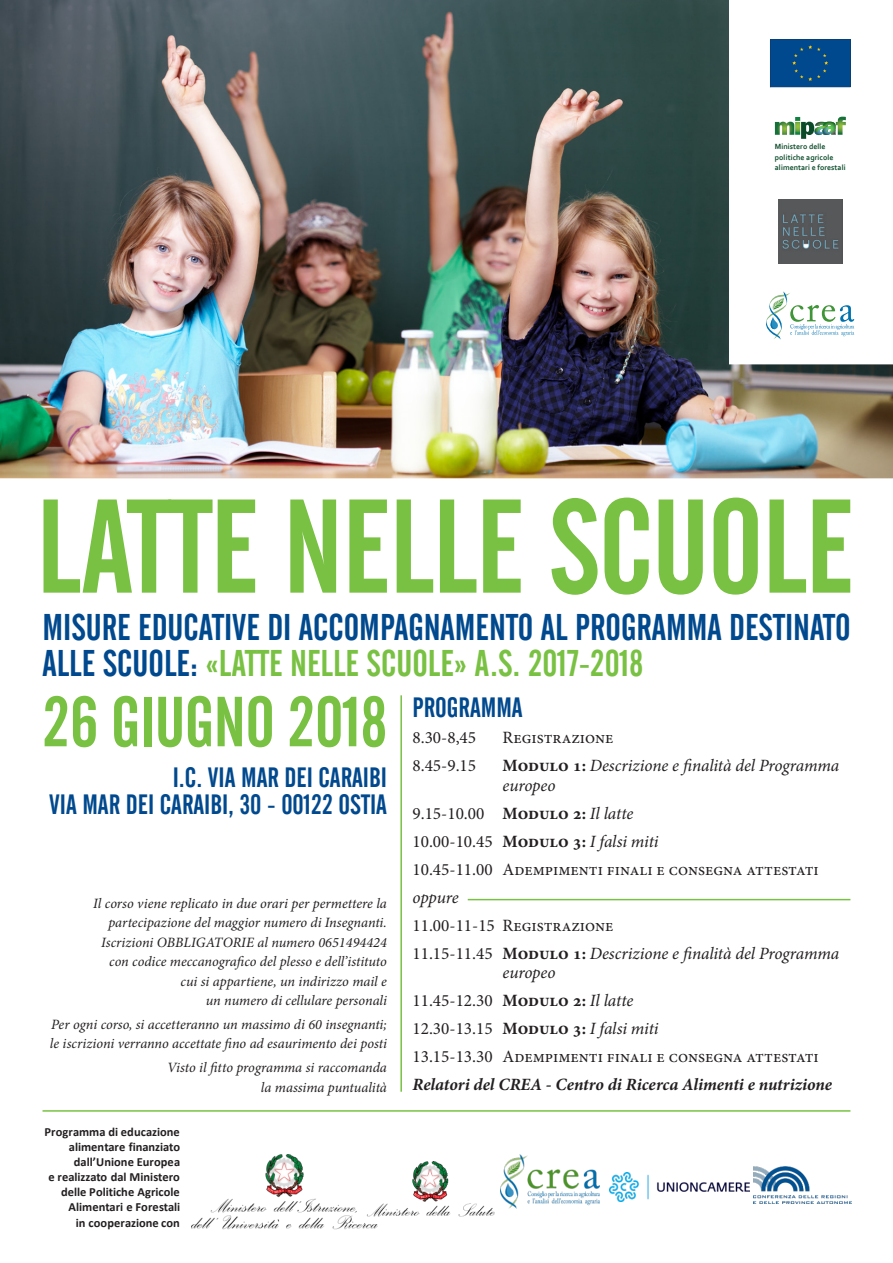
<style>
.page{position:relative;width:893px;height:1263px;background:#fff}
.page>*{position:absolute;margin:0;border:0;box-sizing:border-box;transform-origin:0 0}
.t1{font:131.85px "Alternate Gothic No 2 BT";letter-spacing:-.01em;color:#79c142}
.t2{font:70.05px "Alternate Gothic No 2 BT";letter-spacing:-.005em;color:#79c142}
.t3{font:36.9px/35.5px "Alternate Gothic No 2 BT";color:#01498e}
.t4{font:27.75px "Alternate Gothic No 2 BT";color:#01498e}
.t5{font:17.25px "Minion Pro";color:#231f20}
.t6{font:italic 17.25px/19.5px "Minion Pro";letter-spacing:-.005em;color:#231f20}
.t7{font:italic 700 17.25px "Minion Pro";color:#231f20}
.t8{font:italic 14.25px/19.5px "Minion Pro";color:#231f20;text-align:right}
.t9{font:700 12.45px/15.1px "Calibri";letter-spacing:.005em;color:#231f20;text-align:right}
.t10{font:700 7.8px/10.5px "Corbel";letter-spacing:.005em;color:#0a4a29}
.s1{color:#79c142}
.s2{font-weight:700;font-style:normal}
.s3{font-weight:700}
.s4{font-style:italic}
.s5{font-style:normal}
</style>
<div class="page">
<img style="left:0;top:0;width:893px;height:478px">
<img style="left:377px;top:1161px;width:118px;height:56px">
<img style="left:192px;top:1154px;width:185px;height:76px">
<img style="left:753px;top:1166px;width:98px;height:37px">
<img style="left:501px;top:1154px;width:99px;height:54px">
<img style="left:609px;top:1172px;width:140px;height:29px">
<hr style="left:43px;top:1110px;width:807px;height:2px;background:#79c142">
<div style="left:775px;top:117px;width:70px;height:53px;background:#fff"></div>
<svg style="left:775px;top:117px;width:70px;height:22px"></svg>
<svg style="left:770px;top:39px;width:80px;height:49px;background:#084d8c"></svg>
<img style="left:778px;top:200px;width:64px;height:64px">
<svg style="left:765px;top:291px;width:89px;height:49px"></svg>
<hr style="left:400px;top:695px;width:2px;height:397px;background:#79c142">
<hr style="left:468px;top:899px;width:382px;height:1px;background:#79c142">
<p class="t10" style="left:775px;top:141px;width:72px">Ministero delle politiche agricole alimentari e forestali</p>
<p class="t1" style="left:36px;top:474px;width:819px">LATTE NELLE SCUOLE</p>
<p class="t3" style="left:43px;top:610px;width:810px">MISURE EDUCATIVE DI ACCOMPAGNAMENTO AL PROGRAMMA DESTINATO<br>ALLE SCUOLE: <span class="s1">«LATTE NELLE SCUOLE» A.S. 2017-2018</span></p>
<p class="t2" style="left:43px;top:683px;width:346px">26 GIUGNO 2018</p>
<p class="t4" style="left:412px;top:691px;width:112px">PROGRAMMA</p>
<p class="t5" style="left:412px;top:726px;width:65px">8.30-8,45</p>
<p class="t5" style="left:502px;top:726px;width:113px">Registrazione</p>
<p class="t5" style="left:412px;top:754px;width:65px">8.45-9.15</p>
<p class="t6" style="left:502px;top:756px;width:338px"><span class="s2">Modulo 1:</span> Descrizione e finalità del Programma europeo</p>
<p class="t5" style="left:412px;top:802px;width:222px">9.15-10.00 <span class="s3">Modulo 2:</span> <span class="s4">Il latte</span></p>
<p class="t5" style="left:412px;top:830px;width:248px">10.00-10.45 <span class="s3">Modulo 3:</span> <span class="s4">I falsi miti</span></p>
<p class="t5" style="left:412px;top:858px;width:408px">10.45-11.00 Adempimenti finali e consegna attestati</p>
<p class="t6" style="left:412px;top:887px;width:48px">oppure</p>
<p class="t5" style="left:412px;top:914px;width:203px">11.00-11-15 Registrazione</p>
<p class="t6" style="left:502px;top:943px;width:338px;text-indent:-90px"><span class="s5">11.15-11.45</span> <span class="s2">Modulo 1:</span> Descrizione e finalità del Programma europeo</p>
<p class="t5" style="left:412px;top:989px;width:222px">11.45-12.30 <span class="s3">Modulo 2:</span> <span class="s4">Il latte</span></p>
<p class="t5" style="left:412px;top:1017px;width:248px">12.30-13.15 <span class="s3">Modulo 3:</span> <span class="s4">I falsi miti</span></p>
<p class="t5" style="left:412px;top:1045px;width:408px">13.15-13.30 Adempimenti finali e consegna attestati</p>
<p class="t7" style="left:412px;top:1072px;width:421px">Relatori del CREA - Centro di Ricerca Alimenti e nutrizione</p>
<p class="t4" style="left:173px;top:762px;width:216px">I.C. VIA MAR DEI CARAIBI</p>
<p class="t4" style="left:49px;top:789px;width:339px">VIA MAR DEI CARAIBI, 30 - 00122 OSTIA</p>
<p class="t8" style="left:93px;top:893px;width:295px">Il corso viene replicato in due orari per permettere la partecipazione del maggior numero di Insegnanti.<br>Iscrizioni OBBLIGATORIE al numero 0651494424 con codice meccanografico del plesso e dell’istituto cui si appartiene, un indirizzo mail e<br>un numero di cellulare personali</p>
<p class="t8" style="left:50px;top:1015px;width:338px;text-align:left">Per ogni corso, si accetteranno un massimo di 60 insegnanti; le iscrizioni verranno accettate fino ad esaurimento dei posti</p>
<p class="t8" style="left:167px;top:1058px;width:221px">Visto il fitto programma si raccomanda la massima puntualità</p>
<p class="t9" style="left:44px;top:1124px;width:137px">Programma di educazione alimentare finanziato dall’Unione Europea<br>e realizzato dal Ministero delle Politiche Agricole<br>Alimentari e Forestali<br>in cooperazione con</p>
</div>
